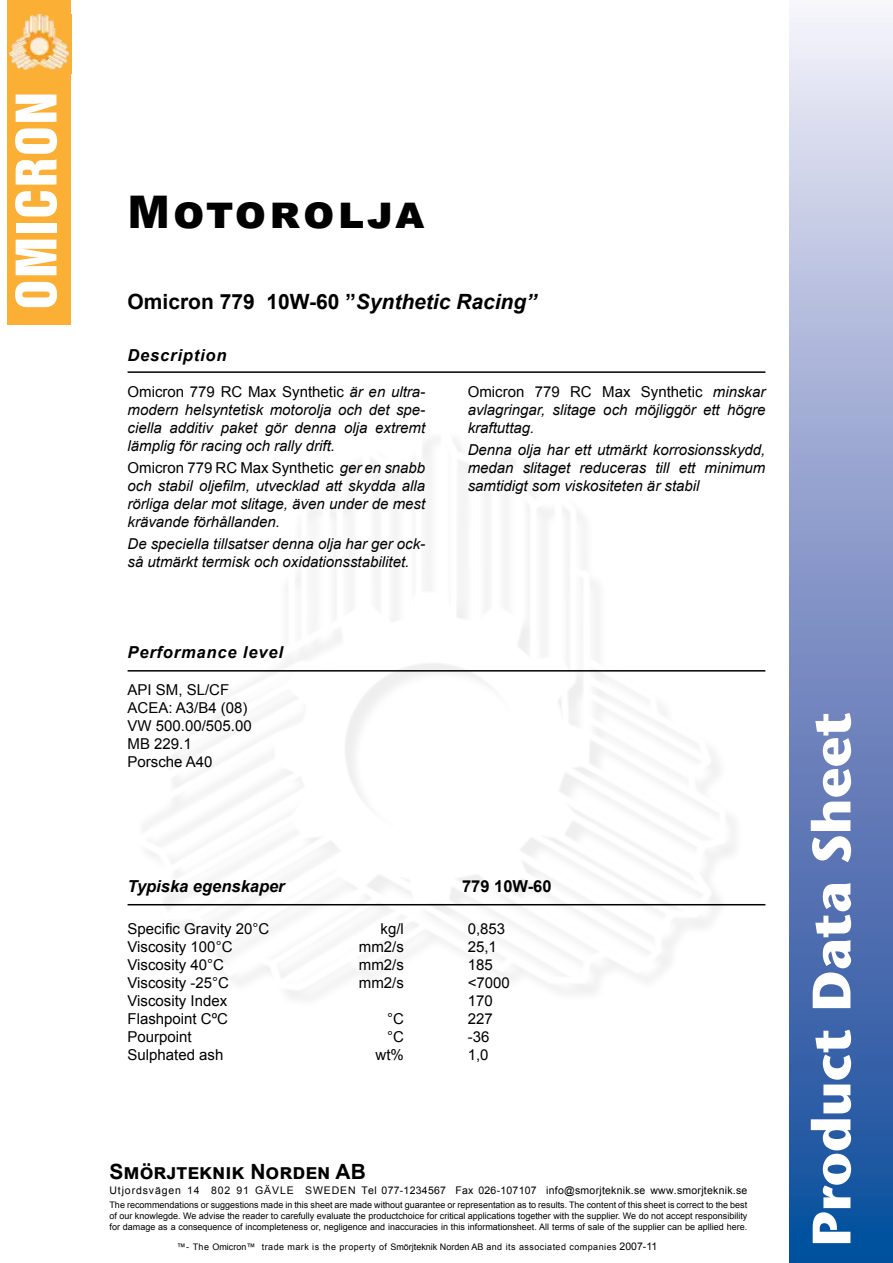
<style>
.page{position:relative;width:893px;height:1263px;background:#fff}
.page>*{position:absolute;margin:0;border:0;box-sizing:border-box;transform-origin:0 0}
.t1{font:700 54px "Stone Sans";color:#fff}
.t2{font:51px "Swiss 921 BT Regular A";letter-spacing:.04em;color:#fff;scale:1.04 1}
.t3{font:900 45px "Arial";letter-spacing:.07em;color:#000}
.t4{font:700 21px "Arial";color:#000}
.t5{font:italic 700 16.5px "Arial";letter-spacing:.05em;color:#000}
.t6{font:italic 700 16.5px "Arial";color:#000}
.t7{font:700 16.5px "Arial";color:#000}
.t8{font:italic 15px/18px "Arial";color:#000;text-align:justify}
.t9{font:15px/18px "Arial";color:#000}
.t10{font:10.5px "Arial";letter-spacing:.025em;color:#000}
.t11{font:9px/10.8px "Arial";color:#000;text-align:justify}
.t12{font:9px "Arial";letter-spacing:.05em;color:#000}
.s1{font-style:italic}
.s2{font-style:normal}
.s3{font-size:10.5px}
</style>
<div class="page">
<svg style="left:131px;top:439px;width:596px;height:552px"></svg>
<svg style="left:789px;top:13px;width:104px;height:1250px;background:#7d94c6"></svg>
<div style="left:7px;top:0;width:64px;height:325px;background:#fbaf34"></div>
<img style="left:9px;top:14px;width:60px;height:56px">
<hr style="left:128px;top:670px;width:637px;height:1px;background:#000">
<hr style="left:128px;top:904px;width:637px;height:1px;background:#000">
<hr style="left:128px;top:371px;width:637px;height:2px;background:#000">
<h2 class="t2" style="left:3px;top:309px;width:210px;rotate:-90deg">OMICRON</h2>
<h3 class="t3" style="left:128px;top:179px;width:298px">Motorolja</h3>
<h3 class="t4" style="left:128px;top:286px;width:411px">Omicron 779 10W-60 ”<span class="s1">Synthetic Racing”</span></h3>
<p class="t5" style="left:128px;top:344px;width:101px">Description</p>
<p class="t8" style="left:128px;top:383px;width:299px"><span class="s2">Omicron 779 RC Max Synthetic</span> är en ultra&shy;modern helsyntetisk motorolja och det spe&shy;ciella additiv paket gör denna olja extremt lämplig för racing och rally drift.</p>
<p class="t8" style="left:128px;top:459px;width:299px"><span class="s2">Omicron 779 RC Max Synthetic</span> ger en snabb och stabil oljefilm, utvecklad att skydda alla rörliga delar mot slitage, även under de mest krävande förhållanden.</p>
<p class="t8" style="left:128px;top:535px;width:299px">De speciella tillsatser denna olja har ger ock&shy;så utmärkt termisk och oxidationsstabilitet.</p>
<p class="t5" style="left:128px;top:642px;width:157px">Performance level</p>
<p class="t9" style="left:128px;top:680px;width:126px">API SM, SL/CF<br>ACEA: A3/B4 (08)<br>VW 500.00/505.00<br>MB 229.1<br>Porsche A40</p>
<p class="t8" style="left:468px;top:383px;width:299px"><span class="s2">Omicron 779 RC Max Synthetic</span> minskar avlagringar, slitage och möjliggör ett högre kraftuttag.</p>
<p class="t8" style="left:468px;top:441px;width:299px">Denna olja har ett utmärkt korrosionsskydd, medan slitaget reduceras till ett minimum samtidigt som viskositeten är stabil</p>
<p class="t6" style="left:128px;top:875px;width:159px">Typiska egenskaper</p>
<p class="t7" style="left:462px;top:875px;width:91px">779 10W-60</p>
<p class="t9" style="left:468px;top:919px;width:44px">0,853<br>25,1<br>185 &lt;7000<br>170<br>227 -36<br>1,0</p>
<p class="t9" style="left:128px;top:919px;width:143px">Specific Gravity 20°C<br>Viscosity 100°C<br>Viscosity 40°C<br>Viscosity -25°C<br>Viscosity Index<br>Flashpoint CºC<br>Pourpoint<br>Sulphated ash</p>
<p class="t9" style="left:359px;top:919px;width:46px;text-align:justify;text-indent:22px">kg/l mm2/s mm2/s mm2/s</p>
<p class="t9" style="left:376px;top:1009px;width:30px;text-align:right">°C °C wt%</p>
<h3 class="t4" style="left:109px;top:1157px;width:258px">Smörjteknik Norden AB</h3>
<p class="t10" style="left:109px;top:1183px;width:639px">Utjordsvägen 14 802 91 GÄVLE SWEDEN Tel 077-1234567 Fax 026-107107 info@smorjteknik.se www.smorjteknik.se</p>
<p class="t11" style="left:109px;top:1199px;width:639px">The recommendations or suggestions made in this sheet are made without guarantee or representation as to results. The content of this sheet is correct to the best of our knowlegde. We advise the reader to carefully evaluate the productchoice for critical applications together with the supplier. We do not accept responsibility for damage as a consequence of incompleteness or, negligence and inaccuracies in this informationsheet. All terms of sale of the supplier can be apllied here.</p>
<p class="t12" style="left:177px;top:1241px;width:482px">™- The Omicron™ trade mark is the property of Smörjteknik Norden AB and its associated companies <span class="s3">2007-11</span></p>
<h1 class="t1" style="left:799px;top:1246px;width:536px;rotate:-90deg">Product Data Sheet</h1>
</div>
